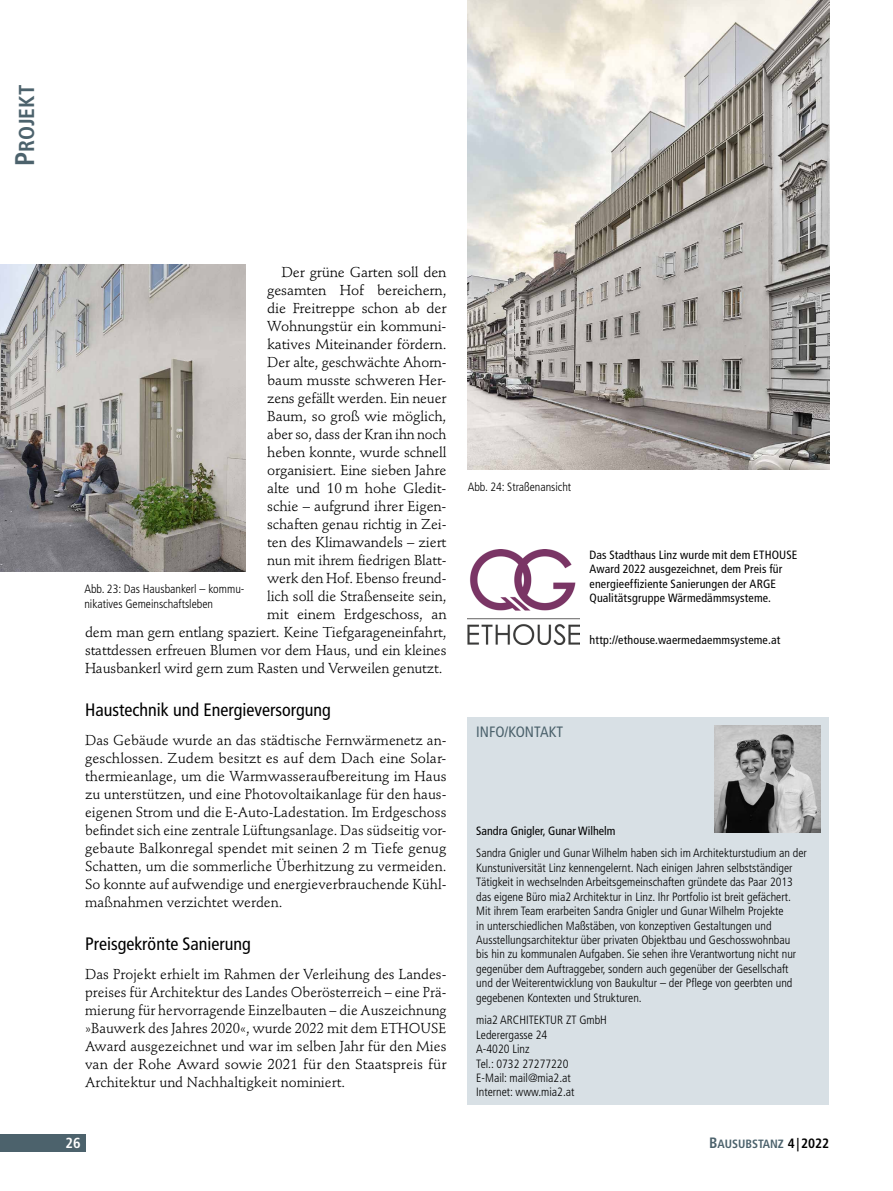
<style>
.page{position:relative;width:893px;height:1191px;background:#fff}
.page>*{position:absolute;margin:0;border:0;box-sizing:border-box;transform-origin:0 0}
.t1{font:21.6px "Frutiger LT Std Bold Cn SC800";color:#4c626c}
.Ü1{font:condensed 18px "Frutiger LT Std";color:#000}
.Ü_im_Autoren_Kasten{font:condensed 15px "Frutiger LT Std";color:#4c626c}
.t2{font:700 condensed 14.55px "Frutiger LT Std";color:#fff}
.Grundschrift_ohne_Ei{font:14.25px/18px "Stempel Schneidler Std";color:#000;text-align:justify}
.Grundschrift_mit_Ein{font:14.25px/18px "Stempel Schneidler Std";letter-spacing:-.01em;color:#000;text-align:right}
.Autortext_im_Autoren{font:300 condensed 12px/14.4px "Frutiger LT Std";color:#000}
.Text_im_Kasten_bis_D{font:condensed 12px/14.4px "Frutiger LT Std";letter-spacing:.015em;color:#000}
.Bild-_Infotext{font:300 condensed 12px/14.4px "Frutiger LT Std";color:#000}
.Autorname_im_Autoren{font:condensed 12px "Frutiger LT Std";color:#000}
.t3{font:12px "Frutiger LT Std Bold Cn SC800";color:#4c626c}
.s1{font-size:27px}
.s2{font-size:15px}
.s3{font-size:13.5px;color:#000}
</style>
<div class="page">
<div style="left:0;top:1134px;width:85px;height:17px;background:#4c626c"></div>
<div style="left:468px;top:717px;width:361px;height:388px;background:#d8e0e5"></div>
<img style="left:714px;top:726px;width:107px;height:106px">
<img style="left:468px;top:0;width:361px;height:469px">
<img style="left:0;top:265px;width:246px;height:306px">
<img style="left:468px;top:550px;width:111px;height:94px">
<h1 class="t1" style="left:14px;top:166px;width:83px;rotate:-90deg"><span class="s1">P</span>ROJEKT</h1>
<p class="Grundschrift_mit_Ein" style="left:85px;top:263px;width:363px">Der grüne Garten soll den<br>gesamten Hof bereichern,<br>die Freitreppe schon ab der<br>Wohnungstür ein kommuni-<br>katives Miteinander fördern.<br>Der alte, geschwächte Ahorn-<br>baum musste schweren Her-<br>zens gefällt werden. Ein neuer<br>Baum, so groß wie möglich,<br>aber so, dass der Kran ihn noch<br>heben konnte, wurde schnell<br>organisiert. Eine sieben Jahre<br>alte und 10 m hohe Gledit-<br>schie – aufgrund ihrer Eigen-<br>schaften genau richtig in Zei-<br>ten des Klimawandels – ziert<br>nun mit ihrem fiedrigen Blatt-<br>werk den Hof. Ebenso freund-<br>lich soll die Straßenseite sein,<br>mit einem Erdgeschoss, an<br>dem man gern entlang spaziert. Keine Tiefgarageneinfahrt, stattdessen erfreuen Blumen vor dem Haus, und ein kleines<br>Hausbankerl wird gern zum Rasten und Verweilen genutzt.</p>
<p class="Ü1" style="left:85px;top:699px;width:247px">Haustechnik und Energieversorgung</p>
<p class="Grundschrift_ohne_Ei" style="left:85px;top:731px;width:363px">Das Gebäude wurde an das städtische Fernwärmenetz an&shy;geschlossen. Zudem besitzt es auf dem Dach eine Solar&shy;thermieanlage, um die Warmwasseraufbereitung im Haus zu unterstützen, und eine Photovoltaikanlage für den haus&shy;eigenen Strom und die E-Auto-Ladestation. Im Erdgeschoss befindet sich eine zentrale Lüftungsanlage. Das südseitig vor&shy;gebaute Balkonregal spendet mit seinen 2 m Tiefe genug Schatten, um die sommerliche Überhitzung zu vermeiden.<br>So konnte auf aufwendige und energieverbrauchende Kühl&shy;maßnahmen verzichtet werden.</p>
<p class="Ü1" style="left:85px;top:933px;width:167px">Preisgekrönte Sanierung</p>
<p class="Grundschrift_ohne_Ei" style="left:85px;top:965px;width:363px">Das Projekt erhielt im Rahmen der Verleihung des Landes&shy;preises für Architektur des Landes Oberösterreich – eine Prä&shy;mierung für hervorragende Einzelbauten – die Auszeichnung »Bauwerk des Jahres 2020«, wurde 2022 mit dem ETHOUSE Award ausgezeichnet und war im selben Jahr für den Mies van der Rohe Award sowie 2021 für den Staatspreis für Architektur und Nachhaltigkeit nominiert.</p>
<p class="Bild-_Infotext" style="left:84px;top:582px;width:162px">Abb. 23: Das Hausbankerl – kommu&shy;nikatives Gemeinschaftsleben</p>
<p class="Bild-_Infotext" style="left:468px;top:480px;width:105px">Abb. 24: Straßenansicht</p>
<p class="Text_im_Kasten_bis_D" style="left:589px;top:547px;width:209px">Das Stadthaus Linz wurde mit dem ETHOUSE Award 2022 ausgezeichnet, dem Preis für energieeffiziente Sanierungen der ARGE Qualitätsgruppe Wärmedämmsysteme.</p>
<p class="Text_im_Kasten_bis_D" style="left:589px;top:632px;width:192px">http://ethouse.waermedaemmsysteme.at</p>
<p class="Ü_im_Autoren_Kasten" style="left:476px;top:723px;width:88px">INFO/KONTAKT</p>
<p class="Autorname_im_Autoren" style="left:476px;top:823px;width:141px">Sandra Gnigler, Gunar Wilhelm</p>
<p class="Autortext_im_Autoren" style="left:476px;top:846px;width:332px">Sandra Gnigler und Gunar Wilhelm haben sich im Architekturstudium an der Kunstuniversität Linz kennengelernt. Nach einigen Jahren selbstständiger Tätigkeit in wechselnden Arbeitsgemeinschaften gründete das Paar 2013 das eigene Büro mia2 Architektur in Linz. Ihr Portfolio ist breit gefächert.<br>Mit ihrem Team erarbeiten Sandra Gnigler und Gunar Wilhelm Projekte<br>in unterschiedlichen Maßstäben, von konzeptiven Gestaltungen und Ausstellungsarchitektur über privaten Objektbau und Geschosswohnbau<br>bis hin zu kommunalen Aufgaben. Sie sehen ihre Verantwortung nicht nur gegenüber dem Auftraggeber, sondern auch gegenüber der Gesellschaft und der Weiterentwicklung von Baukultur – der Pflege von geerbten und gegebenen Kontexten und Strukturen.</p>
<p class="Autortext_im_Autoren" style="left:476px;top:1013px;width:132px">mia2 ARCHITEKTUR ZT GmbH</p>
<p class="Autortext_im_Autoren" style="left:476px;top:1027px;width:73px">Lederergasse 24</p>
<p class="Autortext_im_Autoren" style="left:476px;top:1042px;width:55px">A-4020 Linz</p>
<p class="Autortext_im_Autoren" style="left:476px;top:1056px;width:94px">Tel.: 0732 27277220</p>
<p class="Autortext_im_Autoren" style="left:476px;top:1070px;width:96px">E-Mail: mail@mia2.at</p>
<p class="Autortext_im_Autoren" style="left:476px;top:1085px;width:100px">Internet: www.mia2.at</p>
<p class="t2" style="left:66px;top:1134px;width:17px">26</p>
<p class="t3" style="left:709px;top:1137px;width:121px"><span class="s2">B</span>AUSUBSTANZ <span class="s3">4|2022</span></p>
</div>
